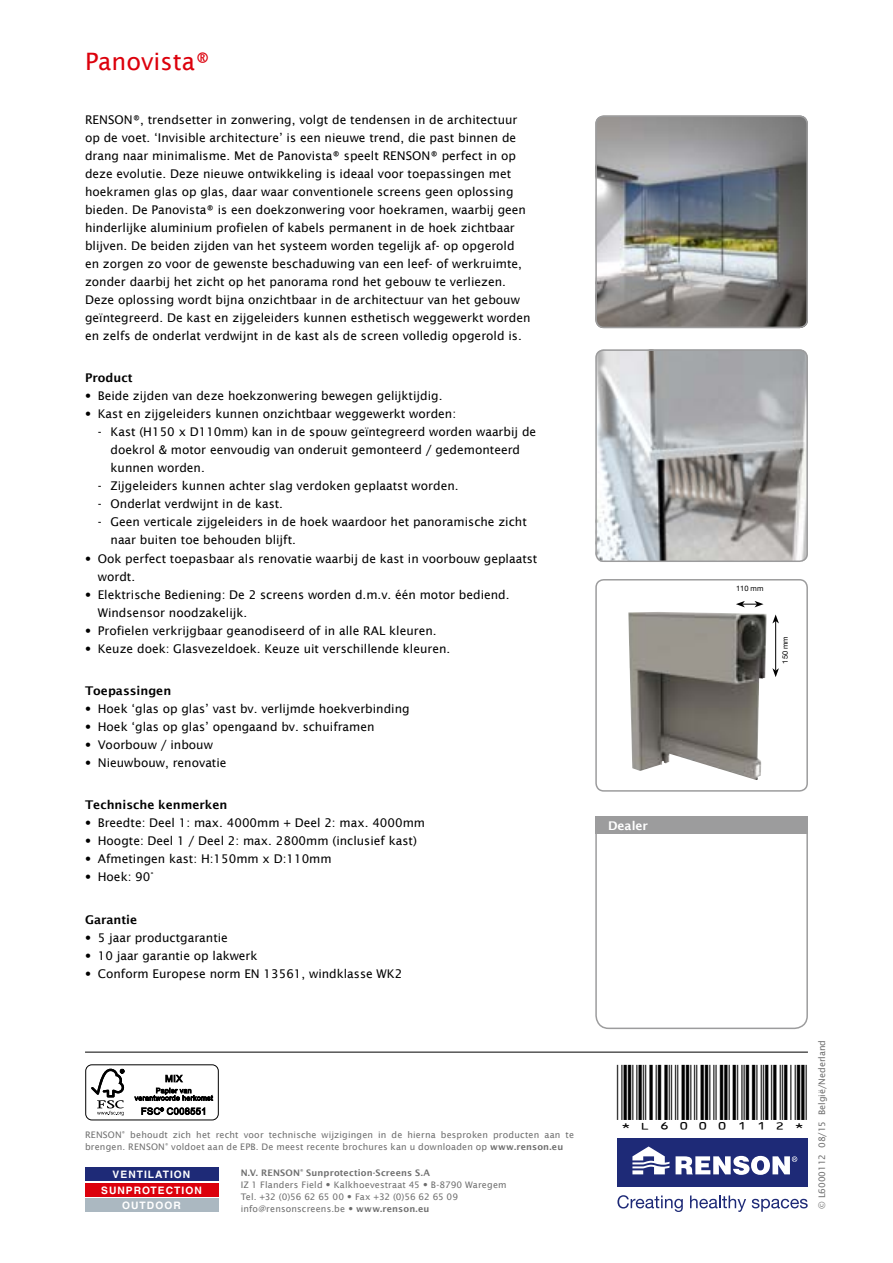
<style>
.page{position:relative;width:893px;height:1263px;background:#fff}
.page>*{position:absolute;margin:0;border:0;box-sizing:border-box;transform-origin:0 0}
.t1{font:24px "Lucida Sans";color:#dc000c}
.t2{font:18px "ID Automation HC39 M";letter-spacing:.1em;color:#000}
.t3{font:12px/18px "Lucida Sans";color:#000}
.t4{font:600 12px "Lucida Sans";color:#000}
.t5{font:600 12px "Lucida Sans";color:#fff}
.t6{font:700 10.2px/15.8px "Helvetica LT Std";letter-spacing:.1em;color:#fff;text-align:center}
.t7{font:9px/12px "Lucida Sans";letter-spacing:.02em;color:#6e6e6e}
.t8{font:9px "Lucida Sans";color:#6e6e6e}
.t9{font:7.5px "Helvetica Neue LT Std";color:#000}
.s1{font-family:"Helvetica Neue LT Std"}
.s2{font-weight:600}
.s3{font-family:"Futura Std"}
</style>
<div class="page">
<div style="left:595px;top:816px;width:213px;height:213px;border:2px solid #9c9c9d;border-radius:13px"></div>
<div style="left:595px;top:816px;width:213px;height:17px;background:#9c9c9d"></div>
<img style="left:628px;top:612px;width:139px;height:168px">
<div style="left:595px;top:579px;width:213px;height:213px;border:2px solid #9c9c9d;border-radius:8px"></div>
<img style="left:598px;top:118px;width:210px;height:210px">
<div style="left:595px;top:115px;width:213px;height:213px;border:2px solid #9c9c9d;border-radius:8px"></div>
<img style="left:598px;top:352px;width:210px;height:210px">
<div style="left:595px;top:349px;width:213px;height:213px;border:2px solid #9c9c9d;border-radius:8px"></div>
<hr style="left:85px;top:1052px;width:723px;height:1px;background:#000">
<svg style="left:736px;top:601px;width:27px;height:6px"></svg>
<hr style="left:775px;top:621px;width:1px;height:50px;background:#000">
<svg style="left:772px;top:668px;width:7px;height:9px"></svg>
<svg style="left:772px;top:614px;width:7px;height:9px"></svg>
<div style="left:617px;top:1138px;width:191px;height:49px;background:#1e2a77"></div>
<svg style="left:632px;top:1146px;width:37px;height:28px"></svg>
<svg style="left:676px;top:1156px;width:121px;height:19px"></svg>
<svg style="left:617px;top:1195px;width:66px;height:17px"></svg>
<svg style="left:690px;top:1195px;width:56px;height:17px"></svg>
<svg style="left:752px;top:1199px;width:56px;height:13px"></svg>
<div style="left:85px;top:1167px;width:134px;height:13px;background:#1e2a77"></div>
<div style="left:85px;top:1183px;width:134px;height:13px;background:#dc000c"></div>
<div style="left:85px;top:1198px;width:134px;height:14px;background:#abb8c1"></div>
<div style="left:85px;top:1064px;width:134px;height:56px;border:1px solid #000;border-radius:6px"></div>
<svg style="left:91px;top:1069px;width:33px;height:46px"></svg>
<svg style="left:134px;top:1074px;width:79px;height:27px"></svg>
<svg style="left:141px;top:1107px;width:64px;height:8px"></svg>
<h1 class="t1" style="left:85px;top:47px;width:127px">Panovista®</h1>
<p class="t3" style="left:85px;top:111px;width:447px">RENSON®, trendsetter in zonwering, volgt de tendensen in de architectuur op de voet. ‘Invisible architecture’ is een nieuwe trend, die past binnen de drang naar minimalisme. Met de Panovista® speelt RENSON® perfect in op deze evolutie. Deze nieuwe ontwikkeling is ideaal voor toepassingen met hoekramen glas op glas, daar waar conventionele screens geen oplossing bieden. De Panovista® is een doekzonwering voor hoekramen, waarbij geen hinderlijke aluminium profielen of kabels permanent in de hoek zichtbaar blijven. De beiden zijden van het systeem worden tegelijk af- op opgerold en zorgen zo voor de gewenste beschaduwing van een leef- of werkruimte, zonder daarbij het zicht op het panorama rond het gebouw te verliezen.<br>Deze oplossing wordt bijna onzichtbaar in de architectuur van het gebouw geïntegreerd. De kast en zijgeleiders kunnen esthetisch weggewerkt worden en zelfs de onderlat verdwijnt in de kast als de screen volledig opgerold is.</p>
<p class="t4" style="left:85px;top:371px;width:49px">Product</p>
<p class="t3" style="left:85px;top:387px;width:359px"><span class="s1">•</span> Beide zijden van deze hoekzonwering bewegen gelijktijdig.</p>
<p class="t3" style="left:85px;top:405px;width:373px"><span class="s1">•</span> Kast en zijgeleiders kunnen onzichtbaar weggewerkt worden:</p>
<p class="t3" style="left:111px;top:423px;width:427px;text-indent:-13px">- Kast (H150 x D110mm) kan in de spouw geïntegreerd worden waarbij de doekrol &amp; motor eenvoudig van onderuit gemonteerd / gedemonteerd kunnen worden.</p>
<p class="t3" style="left:98px;top:477px;width:362px">- Zijgeleiders kunnen achter slag verdoken geplaatst worden.</p>
<p class="t3" style="left:98px;top:495px;width:187px">- Onderlat verdwijnt in de kast.</p>
<p class="t3" style="left:111px;top:513px;width:418px;text-indent:-13px">- Geen verticale zijgeleiders in de hoek waardoor het panoramische zicht naar buiten toe behouden blijft.</p>
<p class="t3" style="left:98px;top:549px;width:441px;text-indent:-13px"><span class="s1">•</span> Ook perfect toepasbaar als renovatie waarbij de kast in voorbouw geplaatst wordt.</p>
<p class="t3" style="left:98px;top:585px;width:413px;text-indent:-13px"><span class="s1">•</span> Elektrische Bediening: De 2 screens worden d.m.v. één motor bediend.<br>Windsensor noodzakelijk.</p>
<p class="t3" style="left:85px;top:621px;width:353px"><span class="s1">•</span> Profielen verkrijgbaar geanodiseerd of in alle RAL kleuren.</p>
<p class="t3" style="left:85px;top:639px;width:367px"><span class="s1">•</span> Keuze doek: Glasvezeldoek. Keuze uit verschillende kleuren.</p>
<p class="t4" style="left:85px;top:684px;width:88px">Toepassingen</p>
<p class="t3" style="left:85px;top:699px;width:326px"><span class="s1">•</span> Hoek ‘glas op glas’ vast bv. verlijmde hoekverbinding</p>
<p class="t3" style="left:85px;top:717px;width:291px"><span class="s1">•</span> Hoek ‘glas op glas’ opengaand bv. schuiframen</p>
<p class="t3" style="left:85px;top:735px;width:129px"><span class="s1">•</span> Voorbouw / inbouw</p>
<p class="t3" style="left:85px;top:753px;width:143px"><span class="s1">•</span> Nieuwbouw, renovatie</p>
<p class="t4" style="left:85px;top:798px;width:144px">Technische kenmerken</p>
<p class="t3" style="left:85px;top:814px;width:342px"><span class="s1">•</span> Breedte: Deel 1: max. 4000mm + Deel 2: max. 4000mm</p>
<p class="t3" style="left:85px;top:832px;width:333px"><span class="s1">•</span> Hoogte: Deel 1 / Deel 2: max. 2800mm (inclusief kast)</p>
<p class="t3" style="left:85px;top:850px;width:248px"><span class="s1">•</span> Afmetingen kast: H:150mm x D:110mm</p>
<p class="t3" style="left:85px;top:868px;width:70px"><span class="s1">•</span> Hoek: 90°</p>
<p class="t4" style="left:85px;top:912px;width:54px">Garantie</p>
<p class="t3" style="left:85px;top:928px;width:144px"><span class="s1">•</span> 5 jaar productgarantie</p>
<p class="t3" style="left:85px;top:946px;width:174px"><span class="s1">•</span> 10 jaar garantie op lakwerk</p>
<p class="t3" style="left:85px;top:964px;width:319px"><span class="s1">•</span> Conform Europese norm EN 13561, windklasse WK2</p>
<p class="t7" style="left:85px;top:1129px;width:490px">RENSON<sup>®</sup> behoudt zich het recht voor technische wijzigingen in de hierna besproken producten aan te brengen. RENSON<sup>®</sup> voldoet aan de EPB. De meest recente brochures kan u downloaden op <span class="s2">www.renson.eu</span></p>
<p class="t7" style="left:241px;top:1167px;width:267px"><span class="s2">N.V. RENSON</span><sup>®</sup> <span class="s2">Sunprotection-Screens S.A<br></span>IZ 1 Flanders Field <span class="s3">•</span> Kalkhoevestraat 45 <span class="s3">•</span> B-8790 Waregem Tel. +32 (0)56 62 65 00 <span class="s3">•</span> Fax +32 (0)56 62 65 09 info@rensonscreens.be <span class="s3">•</span> <span class="s2">www.renson.eu</span></p>
<p class="t6" style="left:101px;top:1166px;width:102px">VENTILATION<br>SUNPROTECTION<br>OUTDOOR</p>
<p class="t5" style="left:608px;top:818px;width:41px">Dealer</p>
<p class="t9" style="left:736px;top:584px;width:29px">110 mm</p>
<p class="t9" style="left:781px;top:664px;width:29px;rotate:-90deg">150 mm</p>
<h2 class="t2" style="left:617px;top:1103px;width:192px">*L6000112*</h2>
<p class="t8" style="left:817px;top:1209px;width:171px;rotate:-90deg">© L6000112 08/15 België/Nederland</p>
</div>
